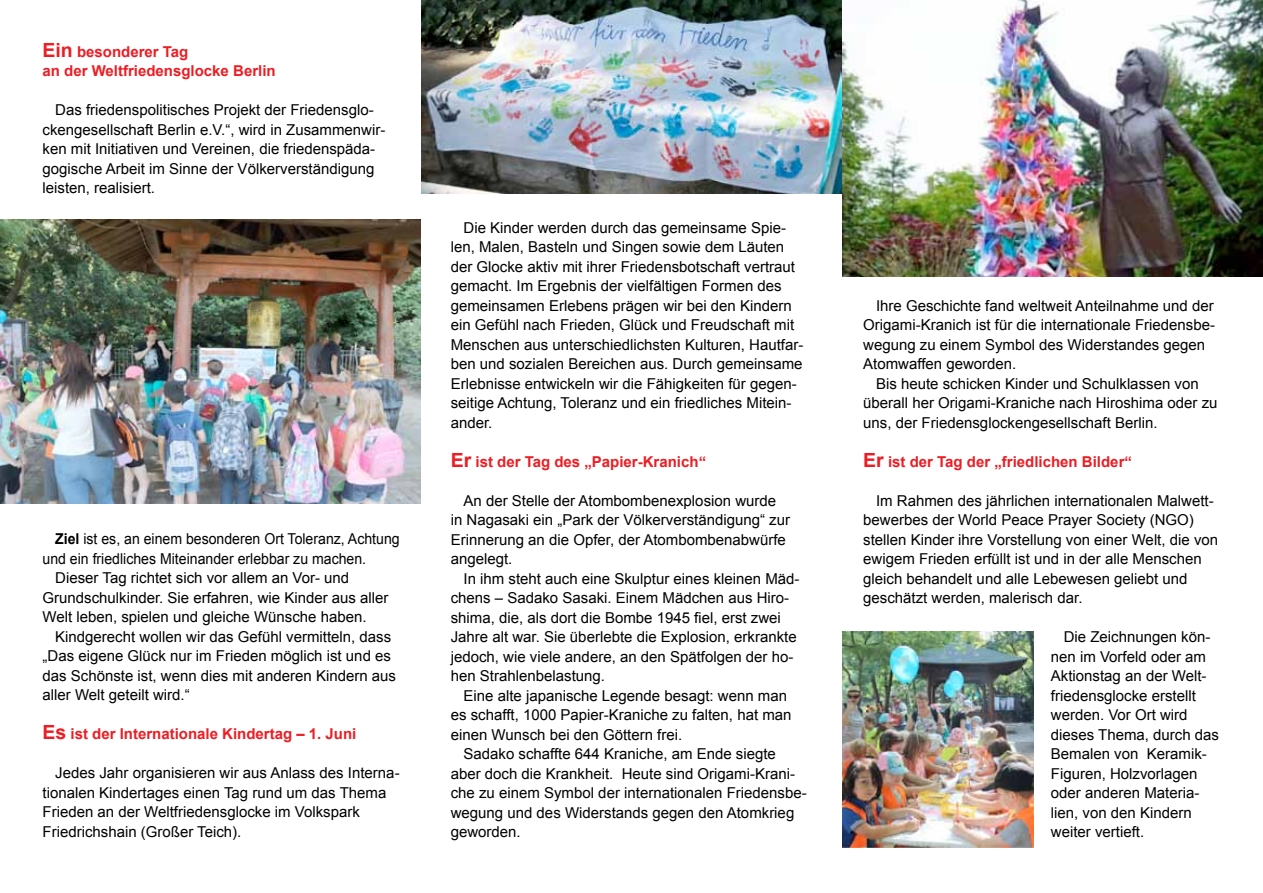
<style>
.page{position:relative;width:1263px;height:893px;background:#fff}
.page>*{position:absolute;margin:0;border:0;box-sizing:border-box;transform-origin:0 0}
.t1{font:15px/19.5px "Arial";color:#000}
.t2{font:700 15px/19.5px "Arial";color:#ed1d24}
.t3{font:15px "Arial";color:#000;scale:.94 1}
.s1{font-size:19.5px}
.s2{font-weight:700}
</style>
<div class="page">
<img style="left:0;top:220px;width:420px;height:284px">
<img style="left:842px;top:0;width:421px;height:276px">
<img style="left:421px;top:0;width:421px;height:193px">
<img style="left:842px;top:631px;width:192px;height:216px">
<p class="t2" style="left:43px;top:42px;width:235px"><span class="s1">Ein</span> besonderer Tag<br>an der Weltfriedensglocke Berlin</p>
<p class="t1" style="left:43px;top:100px;width:344px;text-indent:13px">Das friedenspolitisches Projekt der Friedensglo&shy;ckengesellschaft Berlin e.V.“, wird in Zusammenwir&shy;ken mit Initiativen und Vereinen, die friedenspäda&shy;gogische Arbeit im Sinne der Völkerverständigung leisten, realisiert.</p>
<p class="t3" style="left:55px;top:529px;width:368px"><span class="s2">Ziel</span> ist es, an einem besonderen Ort Toleranz, Achtung</p>
<p class="t3" style="left:43px;top:549px;width:346px">und ein friedliches Miteinander erlebbar zu machen.</p>
<p class="t1" style="left:55px;top:568px;width:296px">Dieser Tag richtet sich vor allem an Vor- und</p>
<p class="t1" style="left:43px;top:588px;width:347px">Grundschulkinder. Sie erfahren, wie Kinder aus aller</p>
<p class="t1" style="left:43px;top:607px;width:326px">Welt leben, spielen und gleiche Wünsche haben.</p>
<p class="t1" style="left:55px;top:627px;width:337px">Kindgerecht wollen wir das Gefühl vermitteln, dass</p>
<p class="t1" style="left:43px;top:646px;width:350px">„Das eigene Glück nur im Frieden möglich ist und es</p>
<p class="t1" style="left:43px;top:666px;width:355px">das Schönste ist, wenn dies mit anderen Kindern aus</p>
<p class="t1" style="left:43px;top:685px;width:149px">aller Welt geteilt wird.“</p>
<p class="t2" style="left:43px;top:725px;width:315px"><span class="s1">Es</span> ist der Internationale Kindertag – 1. Juni</p>
<p class="t1" style="left:43px;top:763px;width:359px;text-indent:13px">Jedes Jahr organisieren wir aus Anlass des Interna&shy;tionalen Kindertages einen Tag rund um das Thema Frieden an der Weltfriedensglocke im Volkspark Friedrichshain (Großer Teich).</p>
<p class="t1" style="left:451px;top:218px;width:354px;text-indent:13px">Die Kinder werden durch das gemeinsame Spie&shy;len, Malen, Basteln und Singen sowie dem Läuten der Glocke aktiv mit ihrer Friedensbotschaft vertraut gemacht. Im Ergebnis der vielfältigen Formen des gemeinsamen Erlebens prägen wir bei den Kindern ein Gefühl nach Frieden, Glück und Freudschaft mit Menschen aus unterschiedlichsten Kulturen, Hautfar&shy;ben und sozialen Bereichen aus. Durch gemeinsame Erlebnisse entwickeln wir die Fähigkeiten für gegen&shy;seitige Achtung, Toleranz und ein friedliches Mitein&shy;ander.</p>
<p class="t2" style="left:451px;top:452px;width:257px"><span class="s1">Er</span> ist der Tag des „Papier-Kranich“</p>
<p class="t1" style="left:451px;top:491px;width:341px;text-indent:13px">An der Stelle der Atombombenexplosion wurde in Nagasaki ein „Park der Völkerverständigung“ zur Erinnerung an die Opfer, der Atombombenabwürfe angelegt.</p>
<p class="t1" style="left:451px;top:569px;width:350px;text-indent:13px">In ihm steht auch eine Skulptur eines kleinen Mäd&shy;chens – Sadako Sasaki. Einem Mädchen aus Hiro&shy;shima, die, als dort die Bombe 1945 fiel, erst zwei Jahre alt war. Sie überlebte die Explosion, erkrankte jedoch, wie viele andere, an den Spätfolgen der ho&shy;hen Strahlenbelastung.</p>
<p class="t1" style="left:451px;top:686px;width:342px;text-indent:13px">Eine alte japanische Legende besagt: wenn man es schafft, 1000 Papier-Kraniche zu falten, hat man einen Wunsch bei den Göttern frei.</p>
<p class="t1" style="left:451px;top:744px;width:358px;text-indent:13px">Sadako schaffte 644 Kraniche, am Ende siegte aber doch die Krankheit. Heute sind Origami-Krani&shy;che zu einem Symbol der internationalen Friedensbe&shy;wegung und des Widerstands gegen den Atomkrieg geworden.</p>
<p class="t1" style="left:863px;top:296px;width:353px;text-indent:13px">Ihre Geschichte fand weltweit Anteilnahme und der Origami-Kranich ist für die internationale Friedensbe&shy;wegung zu einem Symbol des Widerstandes gegen Atomwaffen geworden.</p>
<p class="t1" style="left:863px;top:374px;width:356px;text-indent:13px">Bis heute schicken Kinder und Schulklassen von überall her Origami-Kraniche nach Hiroshima oder zu uns, der Friedensglockengesellschaft Berlin.</p>
<p class="t2" style="left:863px;top:452px;width:270px"><span class="s1">Er</span> ist der Tag der „friedlichen Bilder“</p>
<p class="t1" style="left:863px;top:491px;width:356px;text-indent:13px">I m Rahmen des jährlichen internationalen Malwett&shy;bewerbes der World Peace Prayer Society (NGO) stellen Kinder ihre Vorstellung von einer Welt, die von ewigem Frieden erfüllt ist und in der alle Menschen gleich behandelt und alle Lebewesen geliebt und geschätzt werden, malerisch dar.</p>
<p class="t1" style="left:1051px;top:627px;width:170px;text-indent:13px">Die Zeichnungen kön&shy;nen im Vorfeld oder am<br>Aktionstag an der Welt&shy;friedensglocke erstellt werden. Vor Ort wird dieses Thema, durch das<br>Bemalen von Keramik-<br>Figuren, Holzvorlagen oder anderen Materia&shy;lien, von den Kindern weiter vertieft.</p>
</div>
